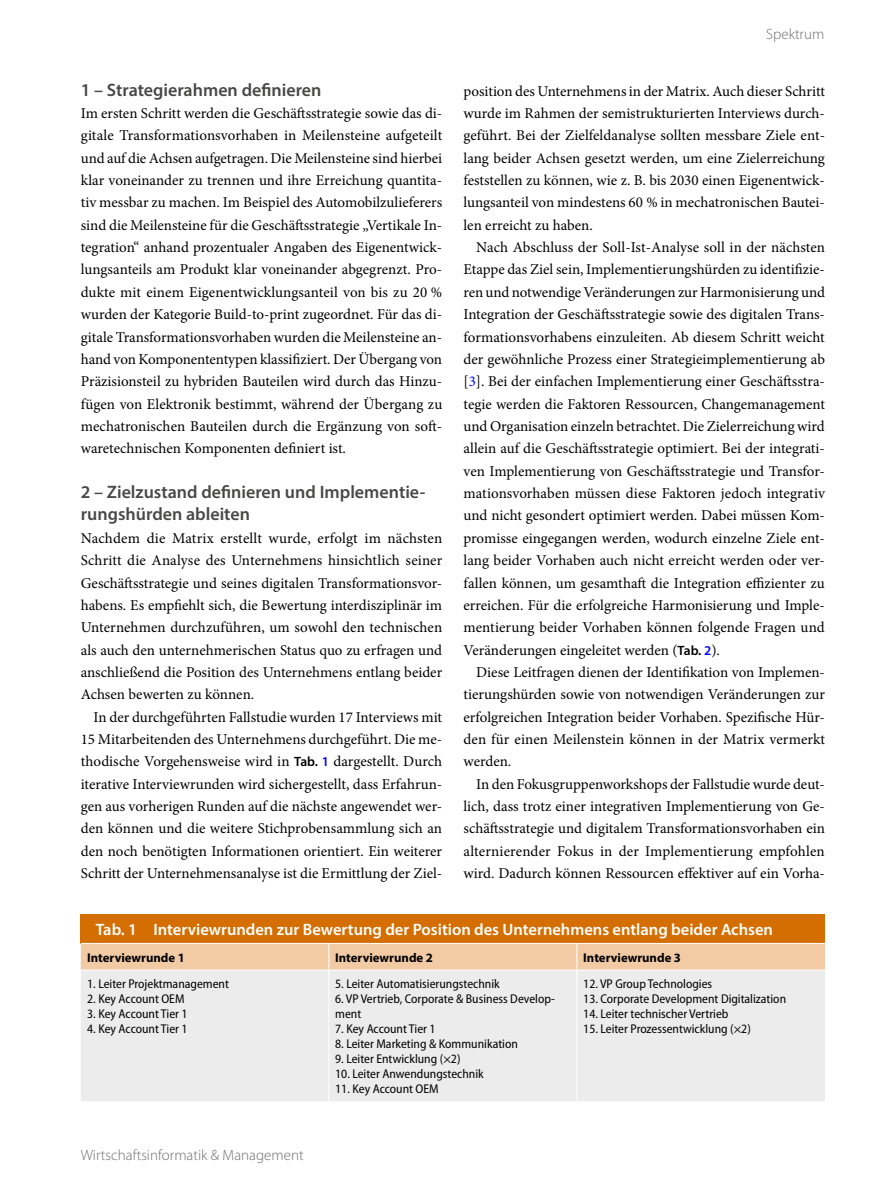
<style>
.page{position:relative;width:893px;height:1187px;background:#fff}
.page>*{position:absolute;margin:0;border:0;box-sizing:border-box;transform-origin:0 0}
.t1{font:600 18px/22.4px "Myriad Pro";color:#484847}
.t2{font:600 16.5px "Myriad Pro";color:#fff}
.t3{font:15px/22.4px "Minion Pro";color:#000;text-align:justify}
.t4{font:300 15px "Myriad Pro";color:#6e6e6e}
.t5{font:semi-condensed 12.75px/15px "Myriad Pro";color:#000}
.t6{font:700 12.75px "Myriad Pro";color:#000}
.s1{font-family:"Myriad Pro";font-weight:600;font-size:13.5px}
.s2{font-family:"Myriad Pro";font-weight:600;font-size:13.5px;color:#00f}
.s3{color:#00f}
</style>
<div class="page">
<div style="left:81px;top:913px;width:744px;height:30px;background:#d46e00"></div>
<div style="left:81px;top:971px;width:744px;height:130px;background:#ececec"></div>
<div style="left:81px;top:943px;width:744px;height:26px;background:#f2cba5"></div>
<hr style="left:329px;top:970px;width:1px;height:131px;background:#fff">
<hr style="left:577px;top:970px;width:1px;height:131px;background:#fff">
<p class="t1" style="left:81px;top:78px;width:242px">1 – Strategierahmen definieren</p>
<p class="t3" style="left:81px;top:102px;width:363px">Im ersten Schritt werden die Geschäftsstrategie sowie das di&shy;gitale Transformationsvorhaben in Meilensteine aufgeteilt und auf die Achsen aufgetragen. Die Meilensteine sind hierbei klar voneinander zu trennen und ihre Erreichung quantita&shy;tiv messbar zu machen. Im Beispiel des Automobilzulieferers sind die Meilensteine für die Geschäftsstrategie „Vertikale In&shy;tegration“ anhand prozentualer Angaben des Eigenentwick&shy;lungsanteils am Produkt klar voneinander abgegrenzt. Pro&shy;dukte mit einem Eigenentwicklungsanteil von bis zu 20 % wurden der Kategorie Build-to-print zugeordnet. Für das di&shy;gitale Transformationsvorhaben wurden die Meilensteine an&shy;hand von Komponententypen klassifiziert. Der Übergang von Präzisionsteil zu hybriden Bauteilen wird durch das Hinzu&shy;fügen von Elektronik bestimmt, während der Übergang zu mechatronischen Bauteilen durch die Ergänzung von soft&shy;waretechnischen Komponenten definiert ist.</p>
<p class="t1" style="left:81px;top:480px;width:346px">2 – Zielzustand definieren und Implementie&shy;rungshürden ableiten</p>
<p class="t3" style="left:81px;top:527px;width:363px">Nachdem die Matrix erstellt wurde, erfolgt im nächsten Schritt die Analyse des Unternehmens hinsichtlich seiner Geschäftsstrategie und seines digitalen Transformationsvor&shy;habens. Es empfiehlt sich, die Bewertung interdisziplinär im Unternehmen durchzuführen, um sowohl den technischen als auch den unternehmerischen Status quo zu erfragen und anschließend die Position des Unternehmens entlang beider Achsen bewerten zu können.</p>
<p class="t3" style="left:81px;top:705px;width:363px;text-indent:13px">In der durchgeführten Fallstudie wurden 17 Interviews mit 15 Mitarbeitenden des Unternehmens durchgeführt. Die me&shy;thodische Vorgehensweise wird in <span class="s1">Tab.</span> <span class="s2">1</span> dargestellt. Durch iterative Interviewrunden wird sichergestellt, dass Erfahrun&shy;gen aus vorherigen Runden auf die nächste angewendet wer&shy;den können und die weitere Stichprobensammlung sich an den noch benötigten Informationen orientiert. Ein weiterer Schritt der Unternehmensanalyse ist die Ermittlung der Ziel-</p>
<p class="t4" style="left:766px;top:25px;width:60px">Spektrum</p>
<p class="t3" style="left:463px;top:80px;width:363px">position des Unternehmens in der Matrix. Auch dieser Schritt wurde im Rahmen der semistrukturierten Interviews durch&shy;geführt. Bei der Zielfeldanalyse sollten messbare Ziele ent&shy;lang beider Achsen gesetzt werden, um eine Zielerreichung feststellen zu können, wie z. B. bis 2030 einen Eigenentwick&shy;lungsanteil von mindestens 60 % in mechatronischen Bautei&shy;len erreicht zu haben.</p>
<p class="t3" style="left:463px;top:236px;width:363px;text-indent:13px">Nach Abschluss der Soll-Ist-Analyse soll in der nächsten Etappe das Ziel sein, Implementierungshürden zu identifizie&shy;ren und notwendige Veränderungen zur Harmonisierung und Integration der Geschäftsstrategie sowie des digitalen Trans&shy;formationsvorhabens einzuleiten. Ab diesem Schritt weicht der gewöhnliche Prozess einer Strategieimplementierung ab [<span class="s3">3</span>]. Bei der einfachen Implementierung einer Geschäftsstra&shy;tegie werden die Faktoren Ressourcen, Changemanagement und Organisation einzeln betrachtet. Die Zielerreichung wird allein auf die Geschäftsstrategie optimiert. Bei der integrati&shy;ven Implementierung von Geschäftsstrategie und Transfor&shy;mationsvorhaben müssen diese Faktoren jedoch integrativ und nicht gesondert optimiert werden. Dabei müssen Kom&shy;promisse eingegangen werden, wodurch einzelne Ziele ent&shy;lang beider Vorhaben auch nicht erreicht werden oder ver&shy;fallen können, um gesamthaft die Integration effizienter zu erreichen. Für die erfolgreiche Harmonisierung und Imple&shy;mentierung beider Vorhaben können folgende Fragen und Veränderungen eingeleitet werden (<span class="s1">Tab.</span> <span class="s2">2</span>).</p>
<p class="t3" style="left:463px;top:661px;width:363px;text-indent:13px">Diese Leitfragen dienen der Identifikation von Implemen&shy;tierungshürden sowie von notwendigen Veränderungen zur erfolgreichen Integration beider Vorhaben. Spezifische Hür&shy;den für einen Meilenstein können in der Matrix vermerkt werden.</p>
<p class="t3" style="left:463px;top:772px;width:363px;text-indent:13px">In den Fokusgruppenworkshops der Fallstudie wurde deut&shy;lich, dass trotz einer integrativen Implementierung von Ge&shy;schäftsstrategie und digitalem Transformationsvorhaben ein alternierender Fokus in der Implementierung empfohlen wird. Dadurch können Ressourcen effektiver auf ein Vorha-</p>
<p class="t2" style="left:96px;top:918px;width:679px">Tab. 1 Interviewrunden zur Bewertung der Position des Unternehmens entlang beider Achsen</p>
<p class="t6" style="left:87px;top:948px;width:99px">Interviewrunde 1</p>
<p class="t6" style="left:335px;top:948px;width:99px">Interviewrunde 2</p>
<p class="t6" style="left:583px;top:948px;width:99px">Interviewrunde 3</p>
<p class="t5" style="left:87px;top:976px;width:143px">1. Leiter Projektmanagement</p>
<p class="t5" style="left:87px;top:991px;width:99px">2. Key Account OEM</p>
<p class="t5" style="left:87px;top:1006px;width:102px">3. Key Account Tier 1</p>
<p class="t5" style="left:87px;top:1021px;width:102px">4. Key Account Tier 1</p>
<p class="t5" style="left:583px;top:976px;width:130px">12. VP Group Technologies</p>
<p class="t5" style="left:583px;top:991px;width:204px">13. Corporate Development Digitalization</p>
<p class="t5" style="left:583px;top:1006px;width:147px">14. Leiter technischer Vertrieb</p>
<p class="t5" style="left:583px;top:1021px;width:169px">15. Leiter Prozessentwicklung (×2)</p>
<p class="t5" style="left:335px;top:976px;width:166px">5. Leiter Automatisierungstechnik</p>
<p class="t5" style="left:335px;top:991px;width:221px">6. VP Vertrieb, Corporate &amp; Business Develop&shy;ment</p>
<p class="t5" style="left:335px;top:1021px;width:102px">7. Key Account Tier 1</p>
<p class="t5" style="left:335px;top:1036px;width:184px">8. Leiter Marketing &amp; Kommunikation</p>
<p class="t5" style="left:335px;top:1051px;width:127px">9. Leiter Entwicklung (×2)</p>
<p class="t5" style="left:335px;top:1066px;width:150px">10. Leiter Anwendungstechnik</p>
<p class="t5" style="left:335px;top:1081px;width:105px">11. Key Account OEM</p>
<p class="t4" style="left:81px;top:1145px;width:224px">Wirtschaftsinformatik &amp; Management</p>
</div>
